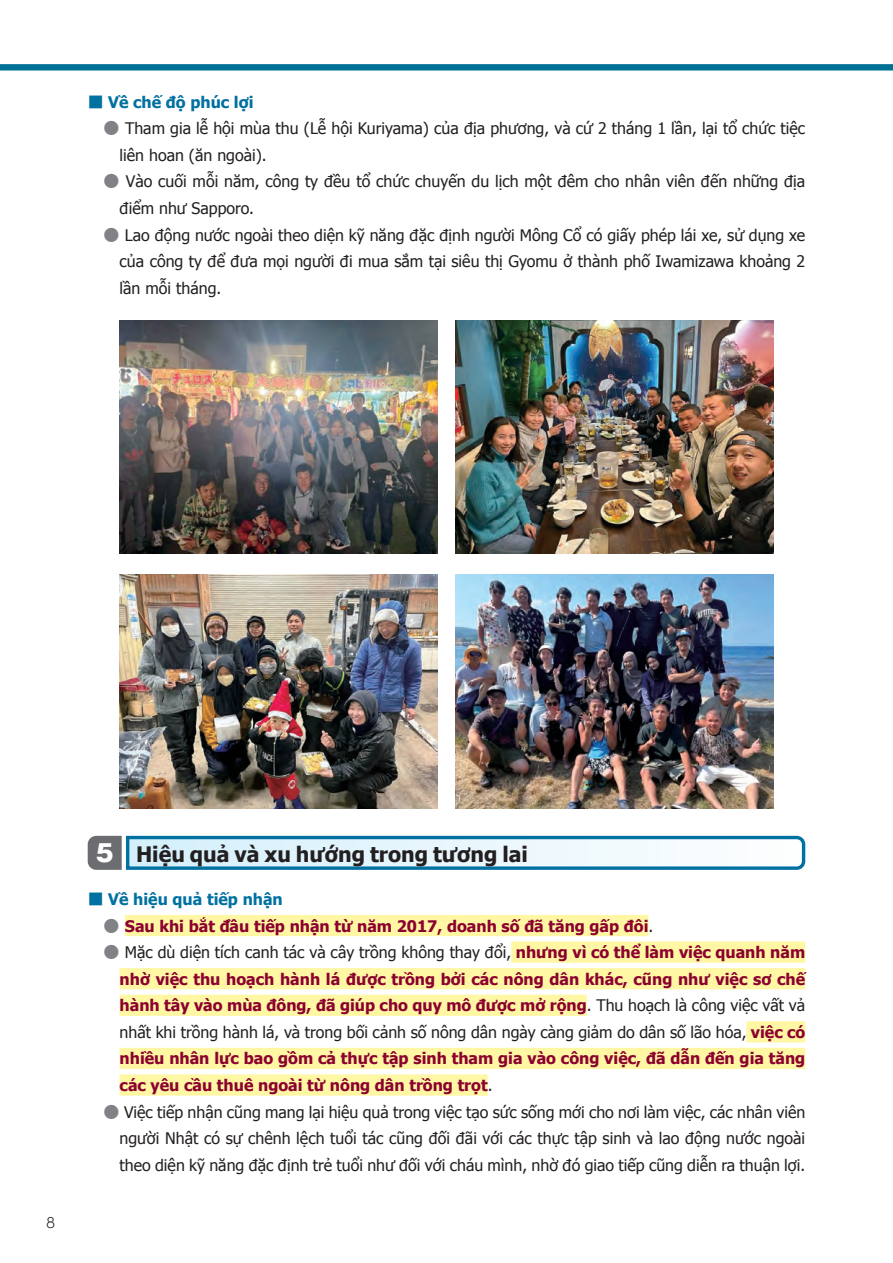
<style>
.page{position:relative;width:893px;height:1263px;background:#fff}
.page>*{position:absolute;margin:0;border:0;box-sizing:border-box;transform-origin:0 0}
.t1{font:700 21.3px "Tahoma";color:#231f20}
.t2{font:15.9px/26.5px "Tahoma";color:#231f20}
.t3{font:700 15.9px/26.5px "Tahoma";color:#8b012f;text-align:justify}
.t4{font:700 15.9px "Tahoma";color:#0071a1}
.t5{font:300 13.8px "UD Shin Go Pro";color:#231f20}
.s1{font-family:"Koz Min Pr 6 N";font-weight:400}
.s2{font-family:"UD Shin Go Pro";font-weight:500;color:#808285}
.s3{font-family:"Gothic MB101 Pro";font-weight:800;font-size:23.4px;color:#fff}
.s4{font-weight:400;color:#231f20}
</style>
<div class="page">
<div style="left:0;top:64px;width:893px;height:7px;background:#007095"></div>
<div style="left:125px;top:915px;width:523px;height:21px;background:#fff7a4"></div>
<div style="left:511px;top:941px;width:294px;height:22px;background:#fff7a4"></div>
<div style="left:120px;top:968px;width:685px;height:21px;background:#fff7a4"></div>
<div style="left:120px;top:995px;width:467px;height:21px;background:#fff7a4"></div>
<div style="left:746px;top:1021px;width:59px;height:21px;background:#fff7a4"></div>
<div style="left:120px;top:1048px;width:685px;height:21px;background:#fff7a4"></div>
<div style="left:120px;top:1074px;width:368px;height:22px;background:#fff7a4"></div>
<img style="left:119px;top:321px;width:319px;height:232px">
<img style="left:455px;top:321px;width:319px;height:232px">
<img style="left:455px;top:575px;width:318px;height:233px">
<img style="left:119px;top:575px;width:319px;height:233px">
<svg style="left:88px;top:835px;width:718px;height:35px"></svg>
<p class="t4" style="left:88px;top:91px;width:167px"><span class="s1">■</span> Về chế độ phúc lợi</p>
<p class="t2" style="left:120px;top:114px;width:687px;text-indent:-16px"><span class="s2">●</span> Tham gia lễ hội mùa thu (Lễ hội Kuriyama) của địa phương, và cứ 2 tháng 1 lần, lại tổ chức tiệc liên hoan (ăn ngoài).</p>
<p class="t2" style="left:120px;top:168px;width:687px;text-indent:-16px"><span class="s2">●</span> Vào cuối mỗi năm, công ty đều tổ chức chuyến du lịch một đêm cho nhân viên đến những địa điểm như Sapporo.</p>
<p class="t2" style="left:120px;top:221px;width:687px;text-align:justify;text-indent:-16px"><span class="s2">●</span> Lao động nước ngoài theo diện kỹ năng đặc định người Mông Cổ có giấy phép lái xe, sử dụng xe của công ty để đưa mọi người đi mua sắm tại siêu thị Gyomu ở thành phố Iwamizawa khoảng 2 lần mỗi tháng.</p>
<p class="t5" style="left:46px;top:1212px;width:11px">8</p>
<h1 class="t1" style="left:96px;top:839px;width:434px"><span class="s3">5</span> Hiệu quả và xu hướng trong tương lai</h1>
<p class="t4" style="left:88px;top:888px;width:197px"><span class="s1">■</span> Về hiệu quả tiếp nhận</p>
<p class="t3" style="left:104px;top:911px;width:551px"><span class="s2">●</span> Sau khi bắt đầu tiếp nhận từ năm 2017, doanh số đã tăng gấp đôi<span class="s4">.</span></p>
<p class="t3" style="left:120px;top:938px;width:687px;text-indent:-16px"><span class="s2">●</span> <span class="s4">Mặc dù diện tích canh tác và cây trồng không thay đổi,</span> nhưng vì có thể làm việc quanh năm nhờ việc thu hoạch hành lá được trồng bởi các nông dân khác, cũng như việc sơ chế hành tây vào mùa đông, đã giúp cho quy mô được mở rộng<span class="s4">. Thu hoạch là công việc vất vả nhất khi trồng hành lá, và trong bối cảnh số nông dân ngày càng giảm do dân số lão hóa,</span> việc có nhiều nhân lực bao gồm cả thực tập sinh tham gia vào công việc, đã dẫn đến gia tăng các yêu cầu thuê ngoài từ nông dân trồng trọt<span class="s4">.</span></p>
<p class="t2" style="left:120px;top:1098px;width:687px;text-align:justify;text-indent:-16px"><span class="s2">●</span> Việc tiếp nhận cũng mang lại hiệu quả trong việc tạo sức sống mới cho nơi làm việc, các nhân viên người Nhật có sự chênh lệch tuổi tác cũng đối đãi với các thực tập sinh và lao động nước ngoài theo diện kỹ năng đặc định trẻ tuổi như đối với cháu mình, nhờ đó giao tiếp cũng diễn ra thuận lợi.</p>
</div>
